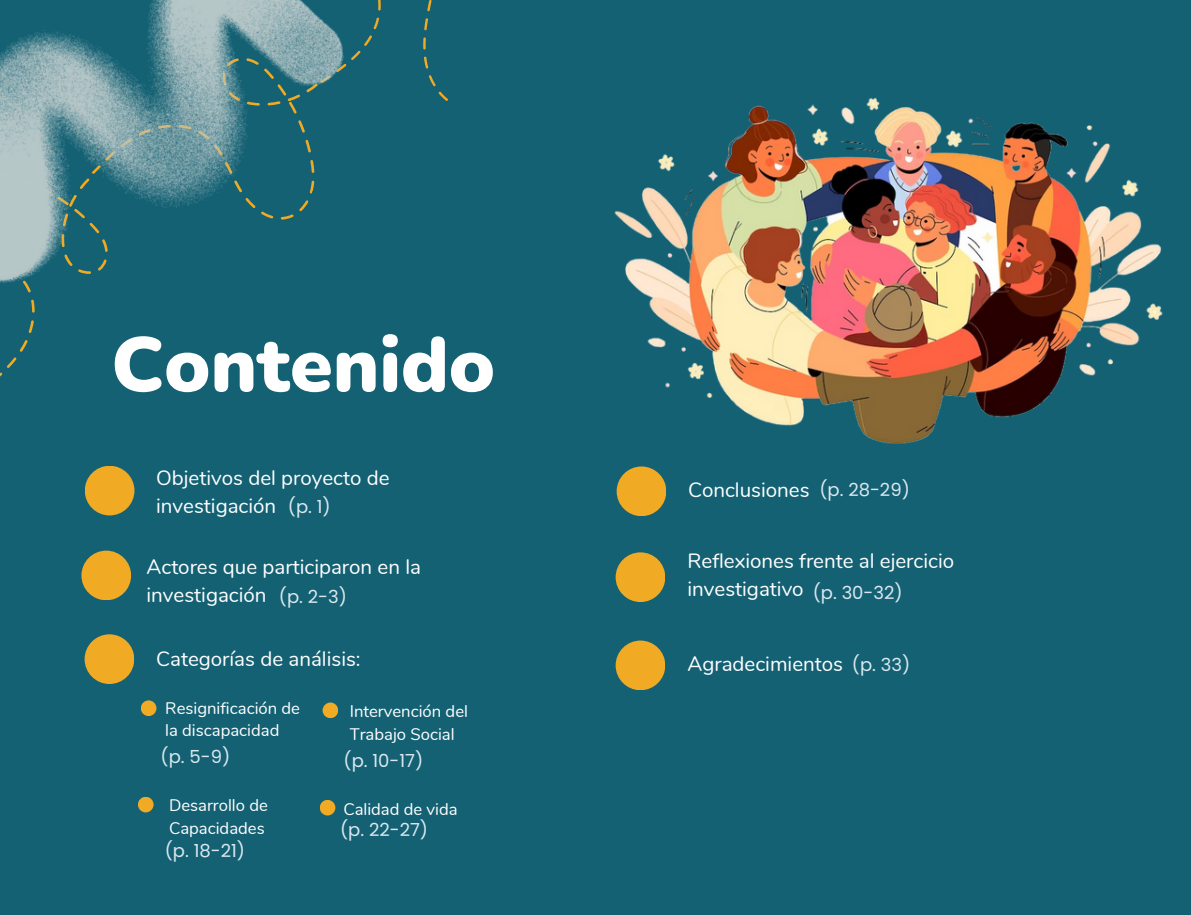
<style>
.page{position:relative;width:1191px;height:915px;background:#fff}
.page>*{position:absolute;margin:0;border:0;box-sizing:border-box;transform-origin:0 0}
.t1{font:900 76.95px "Nunito";color:#fff}
.t2{font:20.55px/28px "Nunito";color:#fff}
.t3{font:18px "Poppins";color:#dae8ef}
.t4{font:16.65px/22.8px "Nunito";color:#fff}
</style>
<div class="page">
<div style="left:0;top:0;width:1190px;height:914px;background:#146174"></div>
<svg style="left:364px;top:0;width:84px;height:101px"></svg>
<div style="left:85px;top:466px;width:49px;height:49px;background:#f0aa24;border-radius:50%"></div>
<div style="left:616px;top:466px;width:50px;height:50px;background:#f0aa24;border-radius:50%"></div>
<div style="left:81px;top:550px;width:50px;height:50px;background:#f0aa24;border-radius:50%"></div>
<div style="left:615px;top:552px;width:50px;height:50px;background:#f0aa24;border-radius:50%"></div>
<img style="left:0;top:0;width:361px;height:363px">
<div style="left:85px;top:634px;width:49px;height:50px;background:#f0aa24;border-radius:50%"></div>
<div style="left:615px;top:640px;width:50px;height:50px;background:#f0aa24;border-radius:50%"></div>
<div style="left:141px;top:700px;width:15px;height:16px;background:#f0aa24;border-radius:50%"></div>
<img style="left:614px;top:97px;width:549px;height:347px">
<div style="left:138px;top:796px;width:16px;height:16px;background:#f0aa24;border-radius:50%"></div>
<div style="left:322px;top:702px;width:16px;height:16px;background:#f0aa24;border-radius:50%"></div>
<img style="left:320px;top:800px;width:16px;height:16px">
<img style="left:91px;top:914px;width:258px;height:1px">
<img style="left:349px;top:914px;width:144px;height:1px">
<p class="t1" style="left:111px;top:313px;width:385px">Contenido</p>
<p class="t2" style="left:156px;top:464px;width:235px">Objetivos del proyecto de investigación</p>
<p class="t3" style="left:288px;top:494px;width:44px">(p. 1)</p>
<p class="t2" style="left:146px;top:553px;width:276px">Actores que participaron en la investigación</p>
<p class="t3" style="left:279px;top:584px;width:69px">(p. 2-3)</p>
<p class="t2" style="left:156px;top:645px;width:206px">Categorías de análisis:</p>
<p class="t4" style="left:165px;top:696px;width:136px">Resignificación de la discapacidad</p>
<p class="t4" style="left:350px;top:700px;width:120px">Intervención del<br>Trabajo Social</p>
<p class="t3" style="left:160px;top:744px;width:71px">(p. 5-9)</p>
<p class="t3" style="left:343px;top:747px;width:81px">(p. 10-17)</p>
<p class="t4" style="left:169px;top:794px;width:100px">Desarrollo de<br>Capacidades</p>
<p class="t3" style="left:165px;top:838px;width:82px">(p. 18-21)</p>
<p class="t4" style="left:343px;top:798px;width:116px">Calidad de vida</p>
<p class="t3" style="left:340px;top:817px;width:89px">(p. 22-27)</p>
<p class="t2" style="left:688px;top:476px;width:123px">Conclusiones</p>
<p class="t3" style="left:819px;top:477px;width:92px">(p. 28-29)</p>
<p class="t2" style="left:687px;top:547px;width:268px">Reflexiones frente al ejercicio investigativo</p>
<p class="t3" style="left:812px;top:580px;width:91px">(p. 30-32)</p>
<p class="t2" style="left:687px;top:650px;width:157px">Agradecimientos</p>
<p class="t3" style="left:851px;top:652px;width:60px">(p. 33)</p>
</div>
